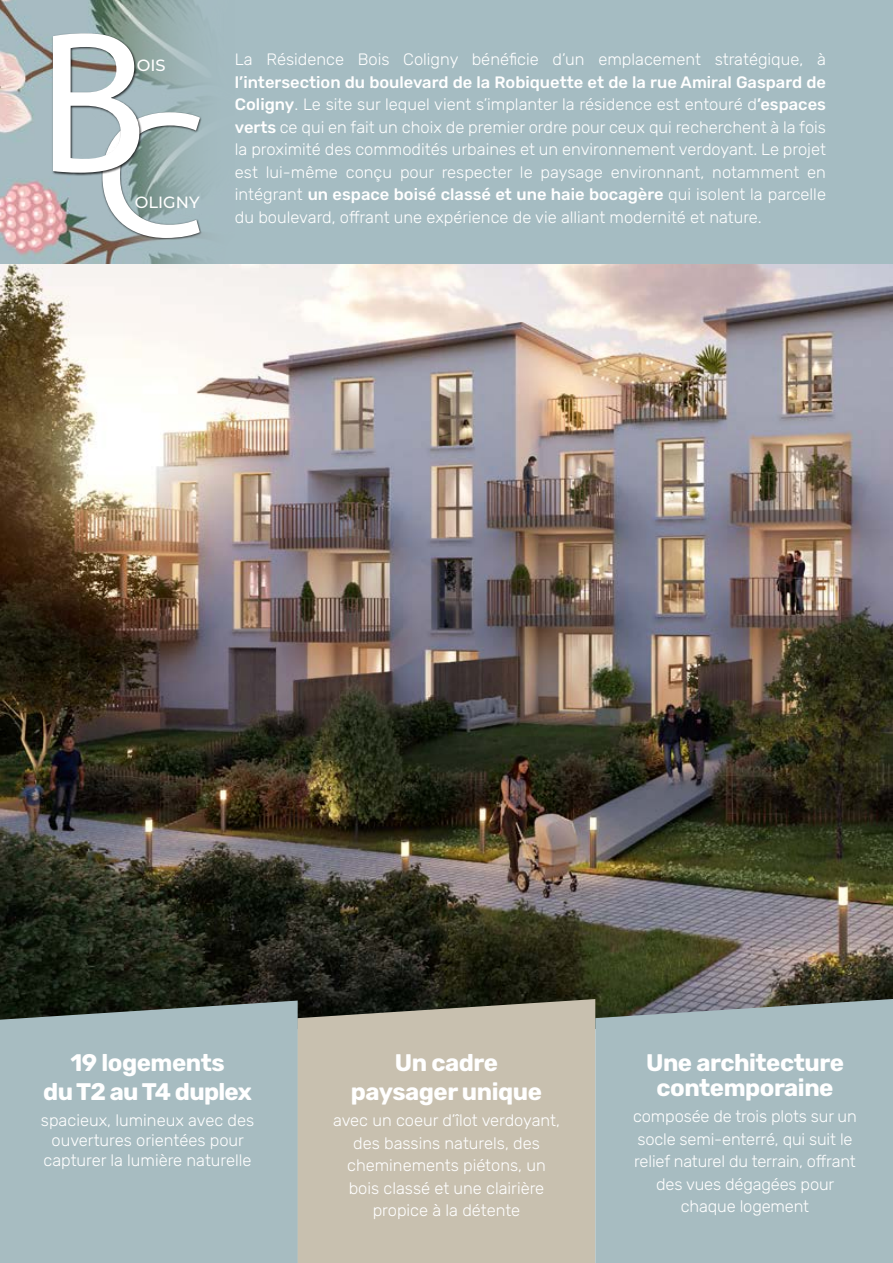
<style>
.page{position:relative;width:893px;height:1263px;background:#fff}
.page>*{position:absolute;margin:0;border:0;box-sizing:border-box;transform-origin:0 0}
.t1{font:180.9px "Myriad Pro";color:#fff;scale:1.05 1}
.t2{font:700 24px/29.2px "Rubik";letter-spacing:-.02em;color:#fff;text-align:center}
.t3{font:300 16.5px/22.5px "Rubik";color:#fff;text-align:center}
.t4{font:500 16.2px "Montserrat";color:#fff}
.s1{font-weight:500}
</style>
<div class="page">
<img style="left:0;top:264px;width:893px;height:736px">
<div style="left:26px;top:0;width:867px;height:264px;background:#a5bcc2"></div>
<div style="left:297px;top:999px;width:298px;height:264px;background:#c8c0af"></div>
<div style="left:0;top:1000px;width:298px;height:263px;background:#a7bcc1"></div>
<div style="left:595px;top:999px;width:298px;height:264px;background:#a7bcc1"></div>
<img style="left:0;top:0;width:203px;height:264px">
<div style="left:102px;top:113px;width:100px;height:127px;background:#000;opacity:.75"></div>
<div style="left:52px;top:33px;width:90px;height:143px;background:#000;opacity:.75"></div>
<svg style="left:53px;top:33px;width:86px;height:140px"></svg>
<p class="t4" style="left:137px;top:54px;width:30px">OIS</p>
<h1 class="t1" style="left:96px;top:64px;width:107px">C</h1>
<p class="t4" style="left:135px;top:191px;width:66px">OLIGNY</p>
<p class="t3" style="left:235px;top:48px;width:593px">La Résidence Bois Coligny bénéficie d’un emplacement stratégique, à</p>
<p class="t3" style="left:235px;top:71px;width:593px;text-align:justify"><span class="s1">l’intersection du boulevard de la Robiquette et de la rue Amiral Gaspard de Coligny</span>. Le site sur lequel vient s’implanter la résidence est entouré d<span class="s1">’espaces verts</span> ce qui en fait un choix de premier ordre pour ceux qui recherchent à la fois la proximité des commodités urbaines et un environnement verdoyant. Le projet est lui-même conçu pour respecter le paysage environnant, notamment en intégrant <span class="s1">un espace boisé classé et une haie bocagère</span> qui isolent la parcelle du boulevard, offrant une expérience de vie alliant modernité et nature.</p>
<h2 class="t2" style="left:43px;top:1048px;width:210px">19 logements<br>du T2 au T4 duplex</h2>
<p class="t3" style="left:41px;top:1111px;width:215px;line-height:19.8px">spacieux, lumineux avec des ouvertures orientées pour capturer la lumière naturelle</p>
<h2 class="t2" style="left:351px;top:1048px;width:192px">Un cadre paysager unique</h2>
<p class="t3" style="left:333px;top:1109px;width:228px">avec un coeur d’îlot verdoyant, des bassins naturels, des cheminements piétons, un bois classé et une clairière propice à la détente</p>
<h2 class="t2" style="left:646px;top:1050px;width:199px;line-height:25.5px">Une architecture contemporaine</h2>
<p class="t3" style="left:633px;top:1106px;width:225px">composée de trois plots sur un socle semi-enterré, qui suit le relief naturel du terrain, offrant des vues dégagées pour chaque logement</p>
</div>
